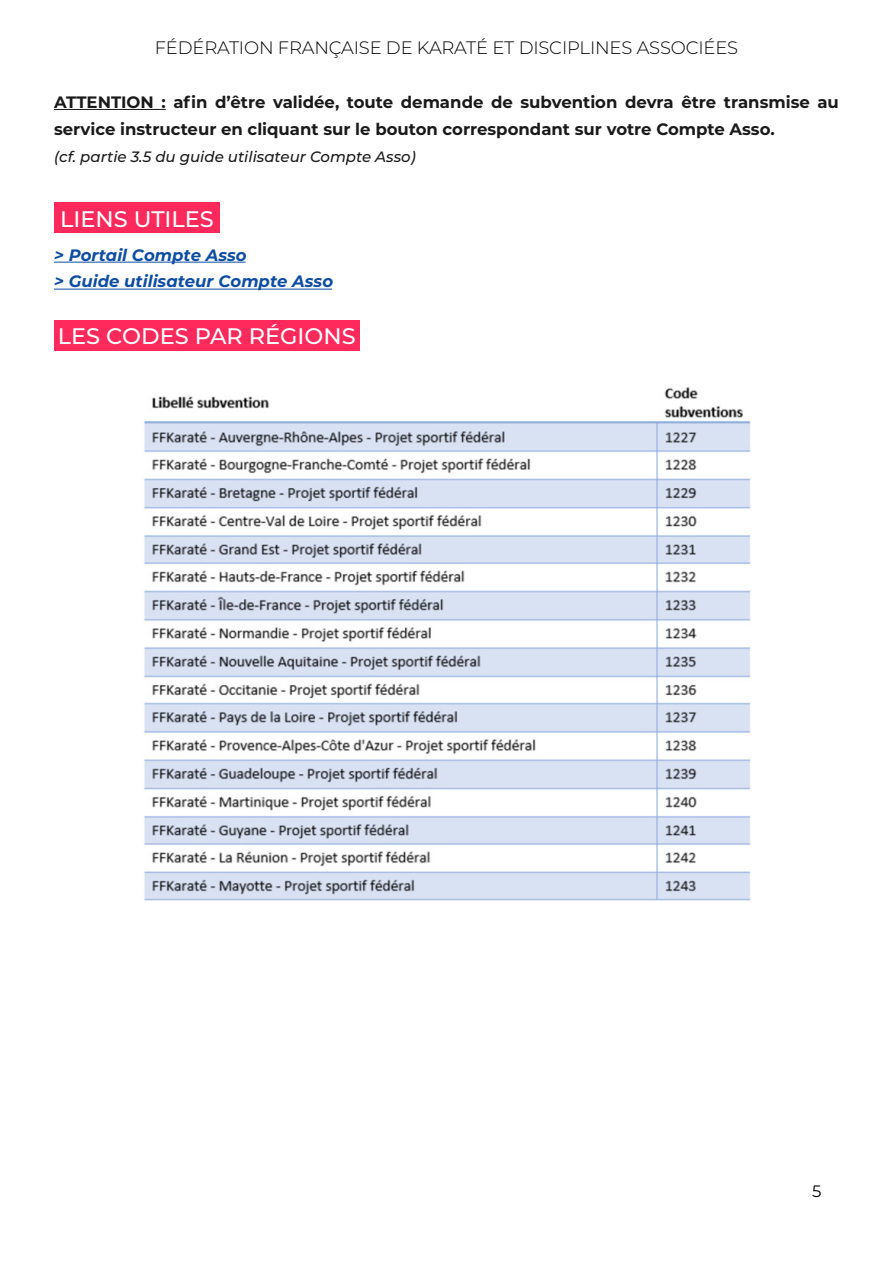
<style>
.page{position:relative;width:893px;height:1263px;background:#fff}
.page>*{position:absolute;margin:0;border:0;box-sizing:border-box;transform-origin:0 0}
.t1{font:500 22.5px "Montserrat";color:#fff}
.t2{font:300 18px "Montserrat";letter-spacing:-.01em;color:#000}
.t3{font:700 16.5px/27px "Montserrat";color:#1a1a1a}
.t4{font:italic 700 16.5px "Montserrat";color:#0d4da1}
.t5{font:16.5px "Montserrat";color:#000}
.t6{font:italic 500 15px "Montserrat";color:#1a1a1a}
</style>
<div class="page">
<div style="left:54px;top:320px;width:305px;height:30px;background:#ff295b"></div>
<div style="left:54px;top:202px;width:166px;height:30px;background:#ff295b"></div>
<img style="left:144px;top:387px;width:607px;height:514px">
<hr style="left:54px;top:262px;width:192px;height:1px;background:#0d4da1">
<hr style="left:54px;top:289px;width:278px;height:1px;background:#0d4da1">
<hr style="left:54px;top:109px;width:112px;height:1px;background:#1a1a1a">
<p class="t2" style="left:155px;top:36px;width:585px">FÉDÉRATION FRANÇAISE DE KARATÉ ET DISCIPLINES ASSOCIÉES</p>
<p class="t3" style="left:54px;top:88px;width:786px">ATTENTION : afin d’être validée, toute demande de subvention devra être transmise au service instructeur en cliquant sur le bouton correspondant sur votre Compte Asso.</p>
<p class="t6" style="left:54px;top:146px;width:363px">(cf. partie 3.5 du guide utilisateur Compte Asso)</p>
<p class="t1" style="left:60px;top:203px;width:155px">LIENS UTILES</p>
<p class="t4" style="left:54px;top:243px;width:194px">&gt; Portail Compte Asso</p>
<p class="t4" style="left:54px;top:270px;width:280px">&gt; Guide utilisateur Compte Asso</p>
<p class="t1" style="left:58px;top:321px;width:299px">LES CODES PAR RÉGIONS</p>
<p class="t5" style="left:812px;top:1179px;width:11px">5</p>
</div>
